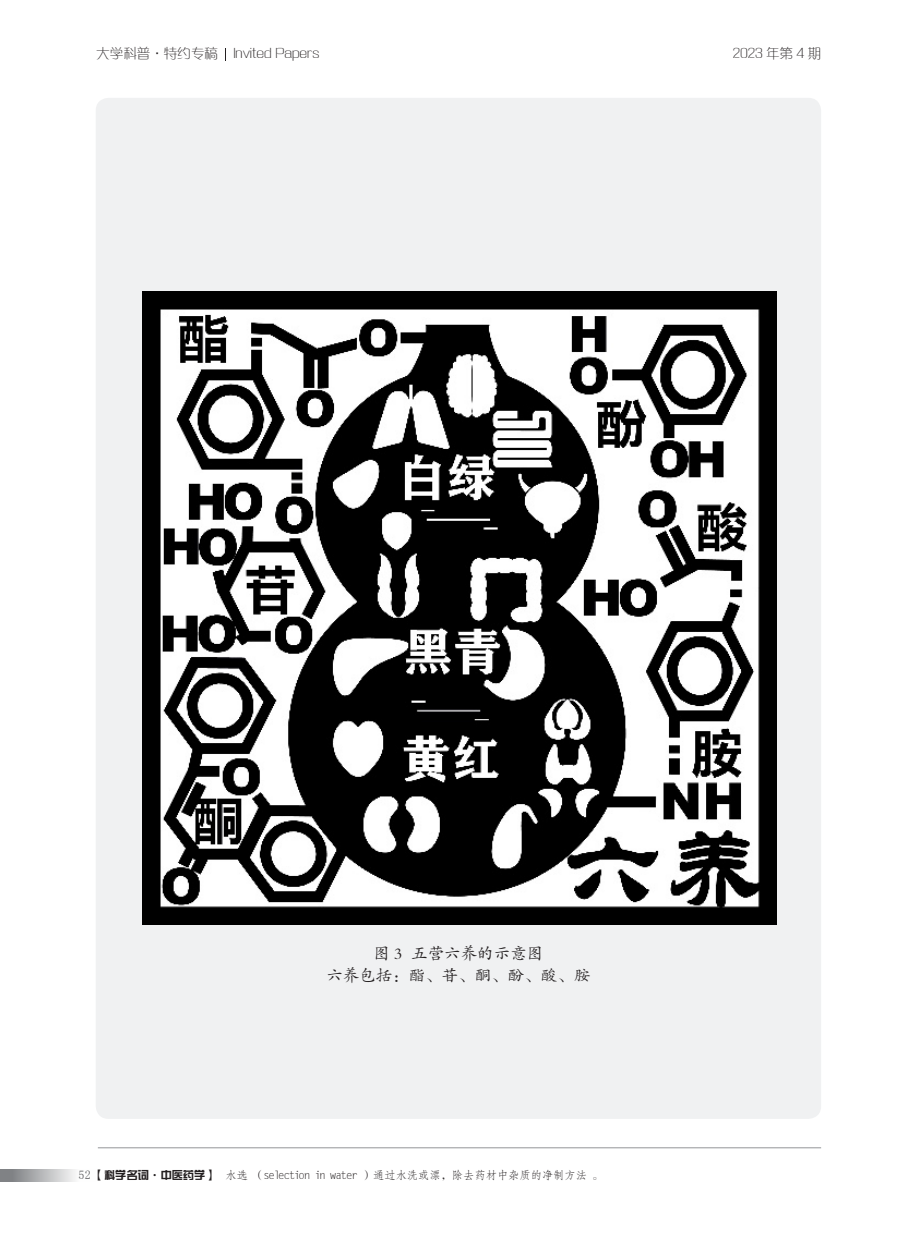
<style>
.page{position:relative;width:919px;height:1238px;background:#fff}
.page>*{position:absolute;margin:0;border:0;box-sizing:border-box;transform-origin:0 0}
.t1{font:16.5px/22.5px "FZKTK GBK1 0";color:#231f20;text-align:center}
.t2{font:13.5px "FZXQJW GB1 0";color:#231f20}
.t3{font:11.25px "FZFSK GBK1 0";color:#231f20}
.s1{font-family:"Sim Sun";font-size:12px;color:#57585a}
.s2{font-family:"FZZYJW GB1 0"}
</style>
<div class="page">
<svg style="left:225px;top:48px;width:1px;height:13px"></svg>
<svg style="left:0;top:1169px;width:75px;height:12px"></svg>
<hr style="left:98px;top:1147px;width:723px;height:1px;background:#939598">
<div style="left:96px;top:98px;width:725px;height:1020px;background:#f0f1f2;border-radius:13px"></div>
<img style="left:143px;top:291px;width:633px;height:633px">
<p class="t2" style="left:96px;top:46px;width:225px">大学科普·特约专稿 Invited Papers</p>
<p class="t2" style="left:732px;top:46px;width:90px">2023 年第 4 期</p>
<h1 class="t1" style="left:326px;top:942px;width:265px">图 3 五营六养的示意图<br>六养包括：酯、苷、酮、酚、酸、胺</h1>
<p class="t3" style="left:79px;top:1168px;width:526px"><span class="s1">52</span> <span class="s2">【科学名词·中医药学】</span> 水选 （selection in water ）通过水洗或漂，除去药材中杂质的净制方法 。</p>
</div>
